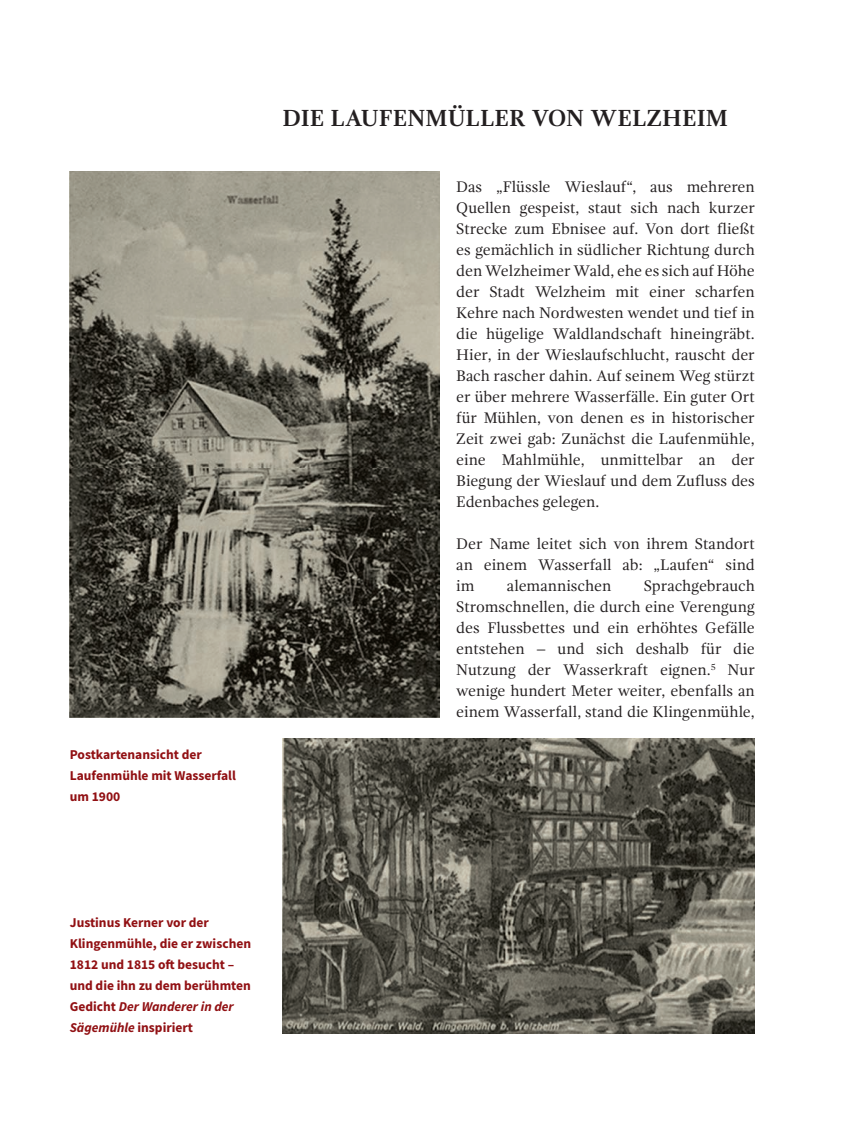
<style>
.page{position:relative;width:846px;height:1139px;background:#fff}
.page>*{position:absolute;margin:0;border:0;box-sizing:border-box;transform-origin:0 0}
.t1{font:700 24px "Gandhi Serif";color:#231f20}
.t2{font:15.75px/21px "Gandhi Serif";color:#231f20;text-align:justify}
.t3{font:700 13.5px/21px "Source Sans Pro";color:#911013}
.s1{font-style:italic}
</style>
<div class="page">
<img style="left:70px;top:171px;width:369px;height:546px">
<img style="left:282px;top:738px;width:472px;height:295px">
<p class="t3" style="left:70px;top:744px;width:168px">Postkartenansicht der<br>Laufenmühle mit Wasserfall um 1900</p>
<h1 class="t1" style="left:282px;top:105px;width:447px">DIE LAUFENMÜLLER VON WELZHEIM</h1>
<p class="t2" style="left:456px;top:176px;width:300px">Das „Flüssle Wieslauf“, aus mehreren Quellen gespeist, staut sich nach kurzer Strecke zum Ebnisee auf. Von dort fließt es gemächlich in südlicher Richtung durch den Welzheimer Wald, ehe es sich auf Höhe der Stadt Welzheim mit einer scharfen Kehre nach Nordwesten wendet und tief in die hügelige Waldlandschaft hineingräbt.<br>Hier, in der Wieslaufschlucht, rauscht der Bach rascher dahin. Auf seinem Weg stürzt er über mehrere Wasserfälle. Ein guter Ort für Mühlen, von denen es in historischer Zeit zwei gab: Zunächst die Laufenmühle, eine Mahlmühle, unmittelbar an der Biegung der Wieslauf und dem Zufluss des Edenbaches gelegen.</p>
<p class="t2" style="left:456px;top:533px;width:300px">Der Name leitet sich von ihrem Standort an einem Wasserfall ab: „Laufen“ sind im</p>
<p class="t2" style="left:456px;top:575px;width:300px;text-indent:187px">Sprachgebrauch Stromschnellen, die durch eine Verengung des Flussbettes und ein erhöhtes Gefälle entstehen – und sich deshalb für die Nutzung der Wasserkraft eignen.<sup>5</sup> Nur wenige hundert Meter weiter, ebenfalls an einem Wasserfall, stand die Klingenmühle,</p>
<p class="t2" style="left:507px;top:575px;width:106px">alemannischen</p>
<p class="t3" style="left:70px;top:912px;width:183px">Justinus Kerner vor der<br>Klingenmühle, die er zwischen<br>1812 und 1815 oft besucht – und die ihn zu dem berühmten<br>Gedicht <span class="s1">Der Wanderer in der<br>Sägemühle</span> inspiriert</p>
</div>
